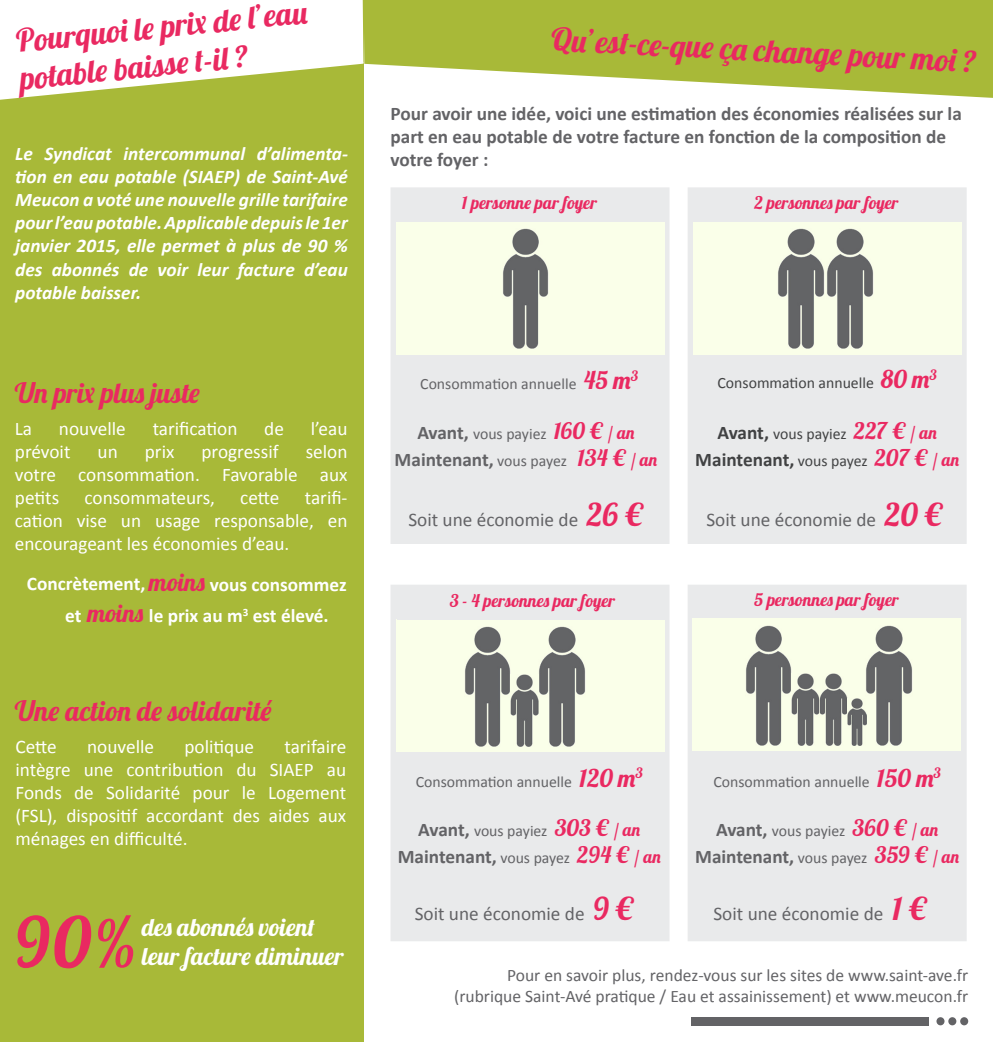
<style>
.page{position:relative;width:993px;height:1042px;background:#fff}
.page>*{position:absolute;margin:0;border:0;box-sizing:border-box;transform-origin:0 0}
.t1{font:70px "Lobster 1.4";color:#e92961}
.t2{font:31.5px/37.6px "Lobster 1.4";color:#e92961}
.t3{font:28px "Lobster 1.4";color:#e92961}
.t4{font:24.5px/29.4px "Lobster 1.4";letter-spacing:.02em;color:#fff}
.t5{font:24.5px "Lobster 1.4";letter-spacing:.05em;color:#e92961}
.t6{font:19.25px/23.1px "Calibri";color:#fff;text-align:justify}
.t7{font:italic 700 19.25px/23.1px "Calibri";color:#fff;text-align:justify}
.t8{font:700 19.25px/23.1px "Calibri";color:#636366}
.t9{font:19.25px "Calibri";color:#636366}
.t10{font:700 19.25px "Calibri";color:#fff}
.t11{font:700 19.25px "Calibri";color:#414243}
.t12{font:17.5px/21px "Calibri";color:#636366;text-align:right}
.t13{font:17.5px "Lobster 1.4";color:#e92961}
.t14{font:15.75px "Calibri";color:#636366}
.t15{font:15.75px "Calibri";color:#414243}
.s1{font-family:"Lobster 1.4";font-size:24.5px;color:#e92961}
.s2{font-weight:700;font-size:19.25px}
.s3{font-family:"Lobster 1.4";font-size:22.75px;color:#e92961}
.s4{font-family:"Lobster 1.4";font-size:17.5px;color:#e92961}
.s5{font-weight:400;font-size:15.75px}
.s6{font-family:"Lobster 1.4";font-weight:400;font-size:22.75px;color:#e92961}
.s7{font-family:"Lobster 1.4";font-weight:400;font-size:17.5px;color:#e92961}
.s8{font-family:"Lobster 1.4";font-size:31.5px;color:#e92961}
</style>
<div class="page">
<svg style="left:365px;top:0;width:627px;height:98px;fill:#a8b938"></svg>
<div style="left:0;top:0;width:363px;height:1042px;background:#a8b938"></div>
<div style="left:390px;top:187px;width:279px;height:357px;background:#e9eaeb"></div>
<div style="left:395px;top:222px;width:269px;height:133px;background:#faffe9"></div>
<div style="left:687px;top:187px;width:279px;height:357px;background:#e9eaeb"></div>
<div style="left:692px;top:222px;width:269px;height:133px;background:#faffe9"></div>
<div style="left:390px;top:585px;width:279px;height:356px;background:#e9eaeb;border:5px solid #e9eaeb"></div>
<div style="left:393px;top:732px;width:271px;height:207px;background:#e9eaeb"></div>
<div style="left:393px;top:588px;width:273px;height:34px;background:#e9eaeb"></div>
<div style="left:395px;top:619px;width:269px;height:133px;background:#faffe9"></div>
<div style="left:687px;top:585px;width:279px;height:356px;background:#e9eaeb;border:5px solid #e9eaeb"></div>
<div style="left:690px;top:732px;width:271px;height:207px;background:#e9eaeb"></div>
<div style="left:690px;top:588px;width:273px;height:34px;background:#e9eaeb"></div>
<div style="left:691px;top:1017px;width:236px;height:8px;background:#636366"></div>
<div style="left:936px;top:1017px;width:8px;height:8px;background:#636366;border-radius:50%"></div>
<div style="left:948px;top:1017px;width:8px;height:8px;background:#636366;border-radius:50%"></div>
<svg style="left:959px;top:1017px;width:8px;height:8px"></svg>
<svg style="left:0;top:0;width:365px;height:104px"></svg>
<div style="left:692px;top:618px;width:268px;height:133px;background:#faffe9"></div>
<div style="left:397px;top:594px;width:270px;height:26px;background:#e9eaeb"></div>
<img style="left:503px;top:229px;width:45px;height:120px">
<img style="left:778px;top:229px;width:46px;height:120px">
<img style="left:827px;top:229px;width:45px;height:120px">
<img style="left:465px;top:626px;width:46px;height:120px">
<img style="left:538px;top:626px;width:47px;height:120px">
<img style="left:510px;top:674px;width:28px;height:72px">
<img style="left:746px;top:625px;width:45px;height:120px">
<img style="left:865px;top:625px;width:47px;height:120px">
<img style="left:791px;top:674px;width:56px;height:71px">
<img style="left:847px;top:698px;width:18px;height:47px">
<p class="t2" style="left:14px;top:23px;width:294px;rotate:-6deg">Pourquoi le prix de l’eau potable baisse t-il ?</p>
<p class="t7" style="left:15px;top:142px;width:334px">Le Syndicat intercommunal d’alimenta&shy;tion en eau potable (SIAEP) de Saint-Avé Meucon a voté une nouvelle grille tarifaire pour l’eau potable. Applicable depuis le 1er janvier 2015, elle permet à plus de 90 % des abonnés de voir leur facture d’eau potable baisser.</p>
<p class="t3" style="left:15px;top:375px;width:186px">Un prix plus juste</p>
<p class="t6" style="left:15px;top:417px;width:19px">La</p>
<p class="t6" style="left:59px;top:417px;width:68px">nouvelle</p>
<p class="t6" style="left:153px;top:417px;width:86px">tarification</p>
<p class="t6" style="left:264px;top:417px;width:21px">de</p>
<p class="t6" style="left:310px;top:417px;width:38px">l’eau</p>
<p class="t6" style="left:15px;top:440px;width:57px">prévoit</p>
<p class="t6" style="left:97px;top:440px;width:22px">un</p>
<p class="t6" style="left:145px;top:440px;width:31px">prix</p>
<p class="t6" style="left:201px;top:440px;width:79px">progressif</p>
<p class="t6" style="left:15px;top:440px;width:334px;text-indent:291px">selon votre consommation. Favorable aux petits</p>
<p class="t6" style="left:15px;top:486px;width:334px;text-indent:290px">tarifi&shy;cation vise un usage responsable, en encourageant les économies d’eau.</p>
<p class="t5" style="left:149px;top:566px;width:57px">moins</p>
<p class="t10" style="left:210px;top:572px;width:138px">vous consommez</p>
<p class="t5" style="left:87px;top:597px;width:57px">moins</p>
<p class="t10" style="left:149px;top:603px;width:181px">le prix au m<sup>3</sup> est élevé.</p>
<p class="t6" style="left:84px;top:486px;width:132px">consommateurs,</p>
<p class="t6" style="left:240px;top:486px;width:41px">cette</p>
<p class="t10" style="left:27px;top:572px;width:120px">Concrètement,</p>
<p class="t10" style="left:65px;top:603px;width:18px">et</p>
<p class="t3" style="left:15px;top:693px;width:258px">Une action de solidarité</p>
<p class="t6" style="left:15px;top:735px;width:332px;text-indent:269px">tarifaire intègre une contribution du SIAEP au Fonds de Solidarité pour le Logement (FSL), dispositif accordant des aides aux ménages en difficulté.</p>
<p class="t6" style="left:15px;top:735px;width:43px">Cette</p>
<p class="t6" style="left:87px;top:735px;width:68px">nouvelle</p>
<p class="t6" style="left:184px;top:735px;width:71px">politique</p>
<p class="t1" style="left:15px;top:898px;width:122px">90%</p>
<p class="t4" style="left:142px;top:912px;width:203px">des abonnés voient leur facture diminuer</p>
<p class="t2" style="left:552px;top:20px;width:427px;rotate:3deg">Qu’est-ce-que ça change pour moi ?</p>
<p class="t8" style="left:390px;top:102px;width:572px">Pour avoir une idée, voici une estimation des économies réalisées sur la part en eau potable de votre facture en fonction de la composition de votre foyer :</p>
<p class="t13" style="left:461px;top:191px;width:137px">1 personne par foyer</p>
<p class="t13" style="left:754px;top:191px;width:145px">2 personnes par foyer</p>
<p class="t14" style="left:420px;top:374px;width:219px">Consommation annuelle <span class="s1">45 m</span><sup>3</sup></p>
<p class="t14" style="left:417px;top:424px;width:218px"><span class="s2">Avant,</span> vous payiez <span class="s3">160 €</span> <span class="s4">/ an</span></p>
<p class="t8" style="left:394px;top:448px;width:264px">Maintenant, <span class="s5">vous payez</span> <span class="s6">134 €</span> <span class="s7">/ an</span></p>
<p class="t15" style="left:717px;top:372px;width:220px">Consommation annuelle <span class="s1">80 m</span><sup>3</sup></p>
<p class="t15" style="left:717px;top:424px;width:220px"><span class="s2">Avant,</span> vous payiez <span class="s3">227 €</span> <span class="s4">/ an</span></p>
<p class="t11" style="left:695px;top:447px;width:265px">Maintenant, <span class="s5">vous payez</span> <span class="s6">207 €</span> <span class="s7">/ an</span></p>
<p class="t9" style="left:408px;top:507px;width:236px">Soit une économie de <span class="s8">26 €</span></p>
<p class="t9" style="left:706px;top:507px;width:238px">Soit une économie de <span class="s8">20 €</span></p>
<p class="t13" style="left:449px;top:589px;width:167px">3 - 4 personnes par foyer</p>
<p class="t13" style="left:754px;top:588px;width:146px">5 personnes par foyer</p>
<p class="t14" style="left:415px;top:771px;width:228px">Consommation annuelle <span class="s1">120 m</span><sup>3</sup></p>
<p class="t14" style="left:418px;top:820px;width:223px"><span class="s2">Avant,</span> vous payiez <span class="s3">303 €</span> <span class="s4">/ an</span></p>
<p class="t8" style="left:397px;top:845px;width:264px">Maintenant, <span class="s5">vous payez</span> <span class="s6">294 €</span> <span class="s7">/ an</span></p>
<p class="t14" style="left:713px;top:771px;width:229px">Consommation annuelle <span class="s1">150 m</span><sup>3</sup></p>
<p class="t14" style="left:716px;top:820px;width:223px"><span class="s2">Avant,</span> vous payiez <span class="s3">360 €</span> <span class="s4">/ an</span></p>
<p class="t8" style="left:695px;top:845px;width:265px">Maintenant, <span class="s5">vous payez</span> <span class="s6">359 €</span> <span class="s7">/ an</span></p>
<p class="t9" style="left:414px;top:901px;width:220px">Soit une économie de <span class="s8">9 €</span></p>
<p class="t9" style="left:713px;top:901px;width:215px">Soit une économie de <span class="s8">1 €</span></p>
<p class="t12" style="left:454px;top:964px;width:515px">Pour en savoir plus, rendez-vous sur les sites de www.saint-ave.fr (rubrique Saint-Avé pratique / Eau et assainissement) et www.meucon.fr</p>
</div>
